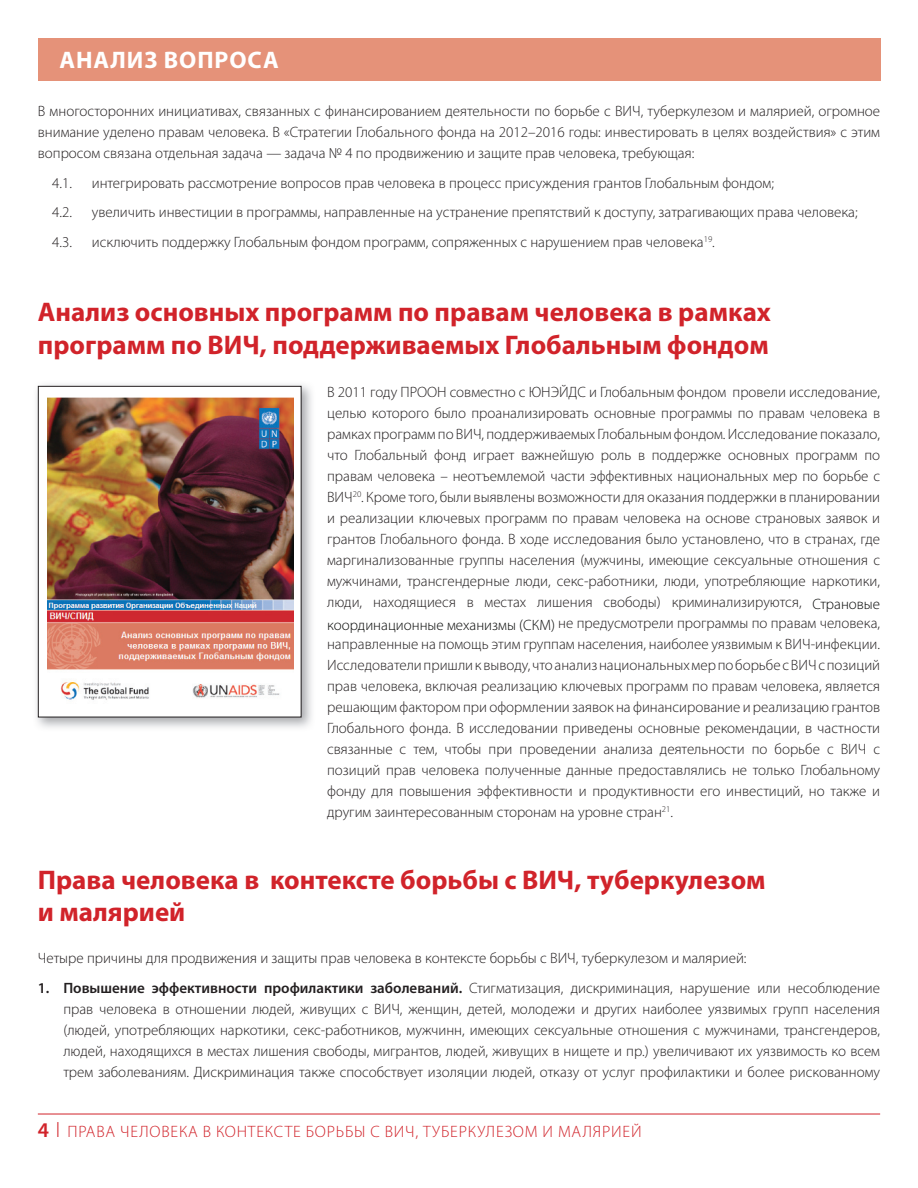
<style>
.page{position:relative;width:918px;height:1188px;background:#fff}
.page>*{position:absolute;margin:0;border:0;box-sizing:border-box;transform-origin:0 0}
.t1{font:700 27px/32.4px "Myriad Pro";color:#d1232a}
.t2{font:700 24px "Myriad Pro";letter-spacing:.04em;color:#fff}
.t3{font:300 16.5px "Myriad Pro";letter-spacing:.05em;color:#d1232a}
.t4{font:300 15px/21px "Myriad Pro";color:#231f20;text-align:justify}
.s1{color:#0b0c0b}
.s2{font-weight:600}
.s3{font-weight:600;font-size:21px}
.s4{font-size:21px}
</style>
<div class="page">
<hr style="left:38px;top:1114px;width:842px;height:1px;background:#d1232a">
<div style="left:38px;top:38px;width:842px;height:43px;background:#e59279"></div>
<img style="left:36px;top:384px;width:276px;height:344px">
<div style="left:38px;top:386px;width:263px;height:331px;background:#fff"></div>
<div style="left:38px;top:386px;width:264px;height:332px;border:1px solid #231f20"></div>
<img style="left:48px;top:398px;width:245px;height:302px">
<h2 class="t2" style="left:59px;top:51px;width:221px">АНАЛИЗ ВОПРОСА</h2>
<p class="t4" style="left:38px;top:102px;width:844px">В многосторонних инициативах, связанных с финансированием деятельности по борьбе с ВИЧ, туберкулезом и малярией, огромное внимание уделено правам человека. В «Стратегии Глобального фонда на 2012–2016 годы: инвестировать в целях воздействия» с этим вопросом связана отдельная задача — задача № 4 по продвижению и защите прав человека, требующая:</p>
<p class="t4" style="left:52px;top:173px;width:21px">4.1.</p>
<p class="t4" style="left:92px;top:173px;width:684px">интегрировать рассмотрение вопросов прав человека в процесс присуждения грантов Глобальным фондом;</p>
<p class="t4" style="left:52px;top:203px;width:21px">4.2.</p>
<p class="t4" style="left:92px;top:203px;width:767px">увеличить инвестиции в программы, направленные на устранение препятствий к доступу, затрагивающих права человека;</p>
<p class="t4" style="left:52px;top:232px;width:21px">4.3.</p>
<p class="t4" style="left:92px;top:232px;width:625px">исключить поддержку Глобальным фондом программ, сопряженных с нарушением прав человека<sup>19</sup>.</p>
<h1 class="t1" style="left:38px;top:298px;width:735px">Анализ основных программ по правам человека в рамках программ по ВИЧ, поддерживаемых Глобальным фондом</h1>
<p class="t4" style="left:327px;top:383px;width:555px">В 2011 году ПРООН совместно с ЮНЭЙДС и Глобальным фондом провели исследование, целью которого было проанализировать основные программы по правам человека в рамках программ по ВИЧ, поддерживаемых Глобальным фондом. Исследование показало, что Глобальный фонд играет важнейшую роль в поддержке основных программ по правам человека – неотъемлемой части эффективных национальных мер по борьбе с ВИЧ<sup>20</sup>. Кроме того, были выявлены возможности для оказания поддержки в планировании и реализации ключевых программ по правам человека на основе страновых заявок и грантов Глобального фонда. В ходе исследования было установлено, что в странах, где маргинализованные группы населения (мужчины, имеющие сексуальные отношения с мужчинами, трансгендерные люди, секс-работники, люди, употребляющие наркотики, люди, находящиеся в местах лишения свободы) криминализируются, <span class="s1">Страновые координационные механизмы (СКМ)</span> не предусмотрели программы по правам человека, направленные на помощь этим группам населения, наиболее уязвимым к ВИЧ-инфекции.<br>Исследователи пришли к выводу, что анализ национальных мер по борьбе с ВИЧ с позиций прав человека, включая реализацию ключевых программ по правам человека, является решающим фактором при оформлении заявок на финансирование и реализацию грантов Глобального фонда. В исследовании приведены основные рекомендации, в частности связанные с тем, чтобы при проведении анализа деятельности по борьбе с ВИЧ с позиций прав человека полученные данные предоставлялись не только Глобальному фонду для повышения эффективности и продуктивности его инвестиций, но также и другим заинтересованным сторонам на уровне стран<sup>21</sup>.</p>
<h1 class="t1" style="left:38px;top:866px;width:729px">Права человека в контексте борьбы с ВИЧ, туберкулезом и малярией</h1>
<p class="t4" style="left:38px;top:949px;width:710px">Четыре причины для продвижения и защиты прав человека в контексте борьбы с ВИЧ, туберкулезом и малярией:</p>
<p class="t4" style="left:63px;top:978px;width:818px;text-indent:-26px"><span class="s2">1. Повышение эффективности профилактики заболеваний.</span> Стигматизация, дискриминация, нарушение или несоблюдение прав человека в отношении людей, живущих с ВИЧ, женщин, детей, молодежи и других наиболее уязвимых групп населения (людей, употребляющих наркотики, секс-работников, мужчинн, имеющих сексуальные отношения с мужчинами, трансгендеров, людей, находящихся в местах лишения свободы, мигрантов, людей, живущих в нищете и пр.) увеличивают их уязвимость ко всем трем заболеваниям. Дискриминация также способствует изоляции людей, отказу от услуг профилактики и более рискованному</p>
<p class="t3" style="left:38px;top:1126px;width:605px"><span class="s3">4</span> <span class="s4">l</span> ПРАВА ЧЕЛОВЕКА В КОНТЕКСТЕ БОРЬБЫ С ВИЧ, ТУБЕРКУЛЕЗОМ И МАЛЯРИЕЙ</p>
</div>
